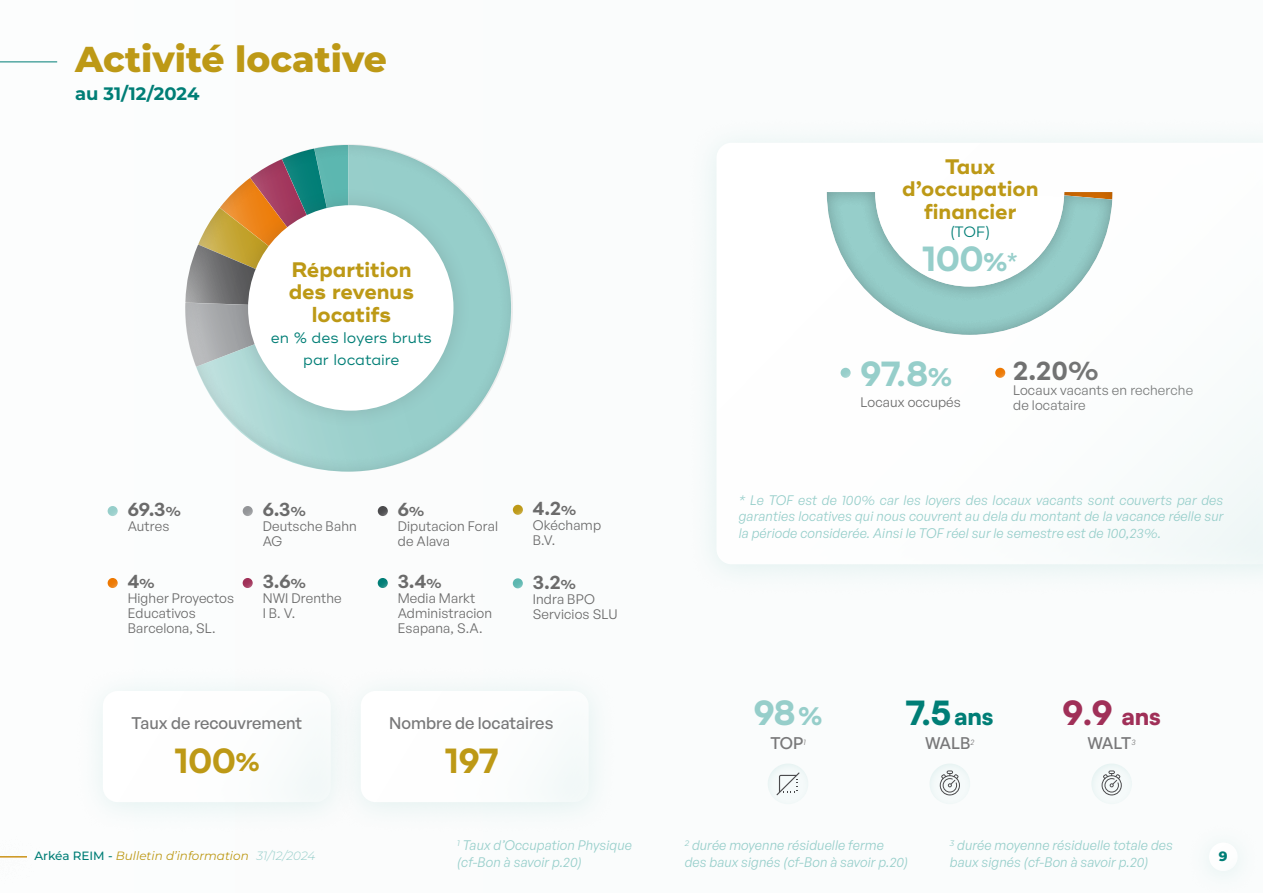
<style>
.page{position:relative;width:1263px;height:893px;background:#fafcfc}
.page>*{position:absolute;margin:0;border:0;box-sizing:border-box;transform-origin:0 0}
.Titrage_1_NoBloc{font:800 36px "Montserrat";color:#bd9916}
.Numbers_NoFilet{font:900 33px "Satoshi";color:#96ceca}
.Numbers_NoFilet-2{font:900 33px "Satoshi";color:#bd9916}
.Numbers_NoFilet-3{font:900 33px "Satoshi";color:#a03058}
.Numbers_NoFilet-4{font:900 33px "Satoshi";color:#007e76}
.t1{font:600 27px "General Sans";color:#6b6b6b}
.Titres_Violet{font:700 21px/22.5px "Ridley Grotesk";color:#bd9916;text-align:center}
.Légendes{font:600 19.5px "General Sans";color:#6b6b6b}
.SOUS_Titres{font:700 18px "Montserrat";color:#007e76}
.Numbers_NoFilet-5{font:500 16.5px "General Sans";color:#787879}
.Numbers_NoFilet-6{font:15px "Ridley Grotesk";color:#007e76}
.Numbers_NoFilet-7{font:15px "Montserrat";color:#007e76}
.Sources_Plus_d_infos{font:italic 13.5px/16.5px "General Sans";letter-spacing:.01em;color:#96ceca}
.Légendes-2{font:13.5px/15px "General Sans";letter-spacing:.01em;color:#6b6b6b}
.t2{font:800 13.5px "Montserrat";color:#007e76}
.t3{font:italic 12px "Montserrat";color:#bd9916}
.s1{font-size:13.5px}
.s2{font-size:24px}
.s3{font-weight:500;font-style:normal;color:#007e76}
.s4{font-weight:300;color:#96ceca}
</style>
<div class="page">
<div style="left:1209px;top:842px;width:29px;height:29px;background:#fff;border-radius:50%"></div>
<svg style="left:0;top:856px;width:27px;height:1px"></svg>
<hr style="left:0;top:62px;width:57px;height:1px;background:#007e76">
<div style="left:765px;top:761px;width:45px;height:45px;background:#f5fafa"></div>
<div style="left:927px;top:761px;width:45px;height:45px;background:#f5fafa"></div>
<svg style="left:940px;top:770px;width:20px;height:25px"></svg>
<div style="left:1088px;top:761px;width:45px;height:45px;background:#f5fafa"></div>
<svg style="left:1101px;top:770px;width:21px;height:25px"></svg>
<div style="left:103px;top:691px;width:228px;height:111px;background:#fff;border-radius:15px"></div>
<div style="left:361px;top:691px;width:228px;height:111px;background:#fff;border-radius:15px"></div>
<svg style="left:776px;top:772px;width:23px;height:23px"></svg>
<div style="left:840px;top:368px;width:11px;height:10px;background:#96ceca;border-radius:50%"></div>
<svg style="left:995px;top:368px;width:10px;height:10px"></svg>
<div style="left:185px;top:143px;width:329px;height:330px;background:#4b4b4d;opacity:.2"></div>
<div style="left:243px;top:506px;width:10px;height:10px;background:#939598;border-radius:50%"></div>
<svg style="left:378px;top:506px;width:10px;height:10px"></svg>
<svg style="left:513px;top:505px;width:10px;height:10px"></svg>
<svg style="left:108px;top:578px;width:10px;height:10px"></svg>
<svg style="left:243px;top:578px;width:10px;height:10px"></svg>
<svg style="left:378px;top:578px;width:10px;height:10px"></svg>
<svg style="left:513px;top:578px;width:10px;height:10px"></svg>
<div style="left:108px;top:506px;width:10px;height:10px;background:#96ceca;border-radius:50%"></div>
<div style="left:826px;top:191px;width:288px;height:145px;background:#4b4b4d;opacity:.2"></div>
<div style="left:230px;top:187px;width:241px;height:242px;background:#4b4b4d;opacity:.2"></div>
<div style="left:248px;top:205px;width:205px;height:206px;background:#fff;border-radius:50%"></div>
<p class="Titrage_1_NoBloc" style="left:75px;top:33px;width:314px">Activité locative</p>
<p class="SOUS_Titres" style="left:75px;top:81px;width:126px">au 31/12/2024</p>
<p class="Titres_Violet" style="left:289px;top:259px;width:127px">Répartition des revenus locatifs</p>
<p class="Numbers_NoFilet-6" style="left:271px;top:328px;width:162px">en % des loyers bruts</p>
<p class="Numbers_NoFilet-6" style="left:303px;top:351px;width:98px">par locataire</p>
<p class="Légendes" style="left:128px;top:497px;width:55px">69.3<span class="s1">%</span></p>
<p class="Légendes-2" style="left:128px;top:519px;width:43px">Autres</p>
<p class="Légendes" style="left:128px;top:569px;width:28px">4<span class="s1">%</span></p>
<p class="Légendes-2" style="left:128px;top:591px;width:108px">Higher Proyectos<br>Educativos<br>Barcelona, SL.</p>
<p class="Légendes" style="left:263px;top:497px;width:44px">6.3<span class="s1">%</span></p>
<p class="Légendes-2" style="left:263px;top:519px;width:96px">Deutsche Bahn<br>AG</p>
<p class="Légendes" style="left:263px;top:569px;width:45px">3.6<span class="s1">%</span></p>
<p class="Légendes-2" style="left:263px;top:591px;width:81px">NWI Drenthe<br>I B. V.</p>
<p class="Légendes" style="left:398px;top:497px;width:28px">6<span class="s1">%</span></p>
<p class="Légendes-2" style="left:398px;top:519px;width:102px">Diputacion Foral de Alava</p>
<p class="Légendes" style="left:398px;top:569px;width:45px">3.4<span class="s1">%</span></p>
<p class="Légendes-2" style="left:398px;top:591px;width:96px">Media Markt<br>Administracion<br>Esapana, S.A.</p>
<p class="Légendes" style="left:533px;top:496px;width:45px">4.2<span class="s1">%</span></p>
<p class="Légendes-2" style="left:533px;top:517px;width:70px">Okéchamp</p>
<p class="Légendes-2" style="left:533px;top:532px;width:24px">B.V.</p>
<p class="Légendes" style="left:533px;top:569px;width:44px">3.2<span class="s1">%</span></p>
<p class="Légendes-2" style="left:533px;top:591px;width:86px">Indra BPO<br>Servicios SLU</p>
<p class="Numbers_NoFilet-5" style="left:131px;top:713px;width:172px">Taux de recouvrement</p>
<p class="Numbers_NoFilet-2" style="left:174px;top:735px;width:87px">100<span class="s2">%</span></p>
<p class="Numbers_NoFilet-5" style="left:389px;top:713px;width:166px">Nombre de locataires</p>
<p class="Numbers_NoFilet-2" style="left:444px;top:735px;width:55px">197</p>
<p class="Titres_Violet" style="left:945px;top:156px;width:52px">Taux</p>
<p class="Titres_Violet" style="left:902px;top:178px;width:138px">d’occupation</p>
<p class="Titres_Violet" style="left:924px;top:201px;width:94px">financier</p>
<p class="Numbers_NoFilet-7" style="left:950px;top:221px;width:42px">(TOF)</p>
<p class="Numbers_NoFilet" style="left:922px;top:234px;width:97px">100<span class="s2">%*</span></p>
<p class="Numbers_NoFilet" style="left:861px;top:349px;width:93px">97.8<span class="s2">%</span></p>
<p class="Légendes-2" style="left:861px;top:394px;width:102px">Locaux occupés</p>
<h3 class="t1" style="left:1013px;top:353px;width:87px">2.20%</h3>
<p class="Légendes-2" style="left:1013px;top:382px;width:182px">Locaux vacants en recherche de locataire</p>
<p class="Sources_Plus_d_infos" style="left:739px;top:491px;width:486px;text-align:justify">* Le TOF est de 100% car les loyers des locaux vacants sont couverts par des garanties locatives qui nous couvrent au dela du montant de la vacance réelle sur la période considerée. Ainsi le TOF réel sur le semestre est de 100,23%.</p>
<p class="Numbers_NoFilet" style="left:754px;top:688px;width:70px">98<span class="s2">%</span></p>
<p class="Numbers_NoFilet-5" style="left:770px;top:733px;width:37px">TOP<sup>1</sup></p>
<p class="Numbers_NoFilet-4" style="left:906px;top:688px;width:89px">7.5<span class="s2">ans</span></p>
<p class="Numbers_NoFilet-5" style="left:925px;top:733px;width:51px">WALB<sup>2</sup></p>
<p class="Numbers_NoFilet-3" style="left:1062px;top:688px;width:100px">9.9 <span class="s2">ans</span></p>
<p class="Numbers_NoFilet-5" style="left:1088px;top:733px;width:50px">WALT<sup>3</sup></p>
<p class="Sources_Plus_d_infos" style="left:457px;top:837px;width:176px"><sup>1</sup> Taux d’Occupation Physique (cf-Bon à savoir p.20)</p>
<p class="Sources_Plus_d_infos" style="left:685px;top:837px;width:225px"><sup>2</sup> durée moyenne résiduelle ferme des baux signés (cf-Bon à savoir p.20)</p>
<p class="Sources_Plus_d_infos" style="left:950px;top:837px;width:225px"><sup>3</sup> durée moyenne résiduelle totale des baux signés (cf-Bon à savoir p.20)</p>
<p class="t3" style="left:34px;top:848px;width:282px"><span class="s3">Arkéa REIM -</span> Bulletin d’information <span class="s4">31/12/2024</span></p>
<p class="t2" style="left:1219px;top:846px;width:10px">9</p>
</div>
